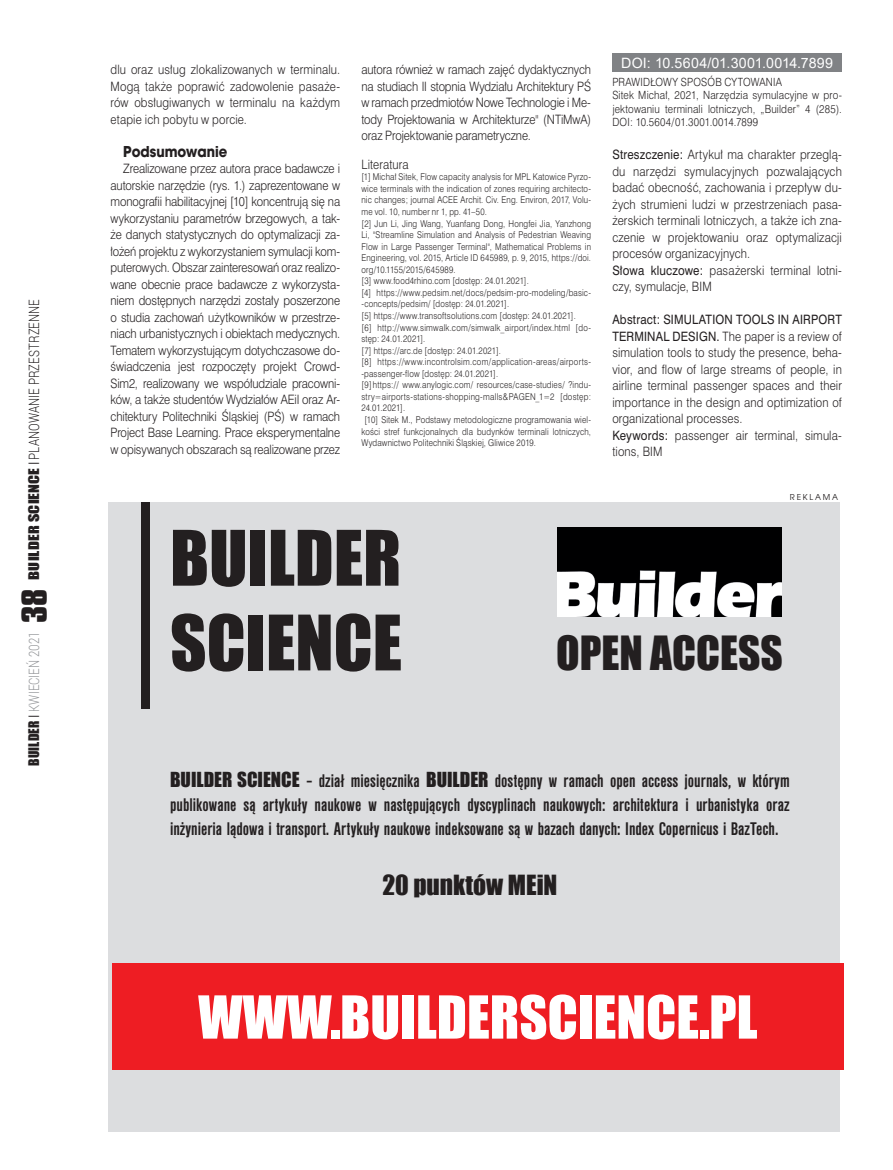
<style>
.page{position:relative;width:893px;height:1170px;background:#fff}
.page>*{position:absolute;margin:0;border:0;box-sizing:border-box;transform-origin:0 0}
.t1{font:70.65px/84.8px "Impact";color:#231f20}
.t2{font:54.75px "Impact";color:#fff}
.t3{font:43.2px "Impact";color:#231f20}
.t4{font:25.5px "Impact";color:#231f20}
.t5{font:700 condensed 19.05px/23.9px "Nimbus San DEE";color:#231f20;text-align:justify}
.srodtytul{font:700 16.5px "Avant Gar Got Itc TEE";color:#231f20;scale:.9 1}
.t6{font:300 14.25px "Roboto";letter-spacing:.005em;color:#231f20;scale:.8 1}
.Fot_podpis{font:14.25px "Arial";letter-spacing:.015em;color:#fff}
.t7{font:300 14.25px "Roboto";color:#939598;scale:.8 1}
.tekst_swiss{font:12px/16.5px "Swis 721 Lt PL";letter-spacing:-.01em;color:#231f20;text-align:justify;scale:.89 1}
.ABSTRAKT_POLSKI{font:12px/16.5px "Swis 721 Lt PL";letter-spacing:.01em;color:#231f20;text-align:justify;scale:.89 1}
.ABSTRAKT_ANGIELSKI{font:12px/16.5px "Swis 721 Lt PL";letter-spacing:.01em;color:#231f20;text-align:justify;scale:.89 1}
.LIITERATURA{font:12px "Swis 721 Lt PL";letter-spacing:.01em;color:#231f20;scale:.89 1}
.PRAWIDLOWY_SPOSOB_CY{font:10.5px/13.5px "Swis 721 Lt PL";letter-spacing:.02em;color:#231f20;text-align:justify;scale:.89 1}
.REKLAMA{font:9px "Avant Gar Got Itc TEE";letter-spacing:.2em;color:#231f20}
.LITERATURA_WYLICZENI{font:8.7px/11.6px "Swis 721 Lt PL";letter-spacing:.025em;color:#231f20;text-align:justify;scale:.86 1}
.s1{font-family:"Impact";font-weight:400;font-size:13.5px}
.s2{font-family:"Swis 721 Lt PL";font-weight:400;font-size:13.5px}
.s3{font-family:"Impact";font-weight:400;font-size:13.5px;color:#231f20}
.s4{font-family:"Swis 721 Lt PL";font-weight:400;font-size:13.5px;color:#231f20}
.s5{font-family:"Compacta PL";font-weight:700;font-size:30px;color:#231f20}
.s6{font-family:"Swis 721 PL"}
.s7{font-family:"Impact";font-weight:400;font-stretch:normal}
</style>
<div class="page">
<div style="left:612px;top:53px;width:230px;height:19px;background:#808285"></div>
<div style="left:108px;top:502px;width:732px;height:629px;background:#dcdddf"></div>
<div style="left:141px;top:502px;width:9px;height:206px;background:#231f20"></div>
<img style="left:557px;top:527px;width:224px;height:89px">
<div style="left:112px;top:963px;width:731px;height:107px;background:#ee1d23"></div>
<p class="t6" style="left:24px;top:579px;width:352px;rotate:-90deg"><span class="s1">BUILDER SCIENCE</span> <span class="s2">I</span> PLANOWANIE PRZESTRZENNE</p>
<p class="t7" style="left:24px;top:765px;width:223px;rotate:-90deg"><span class="s3">BUILDER</span> <span class="s4">I</span> KWIECIEŃ 2021 <span class="s5">38</span></p>
<p class="tekst_swiss" style="left:111px;top:61px;width:259px">dlu oraz usług zlokalizowanych w terminalu.<br>Mogą także poprawić zadowolenie pasaże&shy;rów obsługiwanych w terminalu na każdym etapie ich pobytu w porcie.</p>
<p class="srodtytul" style="left:123px;top:141px;width:117px">Podsumowanie</p>
<p class="tekst_swiss" style="left:111px;top:160px;width:259px;text-indent:13px">Zrealizowane przez autora prace badawcze i autorskie narzędzie (rys. 1.) zaprezentowane w monografii habilitacyjnej [10] koncentrują się na wykorzystaniu parametrów brzegowych, a tak&shy;że danych statystycznych do optymalizacji za&shy;łożeń projektu z wykorzystaniem symulacji kom&shy;puterowych. Obszar zainteresowań oraz realizo&shy;wane obecnie prace badawcze z wykorzysta&shy;niem dostępnych narzędzi zostały poszerzone o studia zachowań użytkowników w przestrze&shy;niach urbanistycznych i obiektach medycznych.<br>Tematem wykorzystującym dotychczasowe do&shy;świadczenia jest rozpoczęty projekt Crowd-Sim2, realizowany we współudziale pracowni&shy;ków, a także studentów Wydziałów AEiI oraz Ar&shy;chitektury Politechniki Śląskiej (PŚ) w ramach Project Base Learning. Prace eksperymentalne w opisywanych obszarach są realizowane przez</p>
<p class="tekst_swiss" style="left:361px;top:61px;width:259px">autora również w ramach zajęć dydaktycznych na studiach II stopnia Wydziału Architektury PŚ w ramach przedmiotów Nowe Technologie i Me&shy;tody Projektowania w Architekturze" (NTiMwA) oraz Projektowanie parametryczne.</p>
<p class="LIITERATURA" style="left:361px;top:156px;width:55px">Literatura</p>
<p class="LITERATURA_WYLICZENI" style="left:361px;top:171px;width:268px">[1] Michał Sitek, Flow capacity analysis for MPL Katowice Pyrzo&shy;wice terminals with the indication of zones requiring architecto&shy;nic changes; journal ACEE Archit. Civ. Eng. Environ, 2017, Volu&shy;me vol. 10, number nr 1, pp. 41–50.</p>
<p class="LITERATURA_WYLICZENI" style="left:361px;top:217px;width:269px">[2] Jun Li, Jing Wang, Yuanfang Dong, Hongfei Jia, Yanzhong Li, "Streamline Simulation and Analysis of Pedestrian Weaving Flow in Large Passenger Terminal", Mathematical Problems in Engineering, vol. 2015, Article ID 645989, p. 9, 2015, https://doi. org/10.1155/2015/645989.</p>
<p class="LITERATURA_WYLICZENI" style="left:361px;top:275px;width:196px">[3] www.food4rhino.com [dostęp: 24.01.2021].</p>
<p class="LITERATURA_WYLICZENI" style="left:361px;top:287px;width:268px">[4] https://www.pedsim.net/docs/pedsim-pro-modeling/basic--concepts/pedsim/ [dostęp: 24.01.2021].</p>
<p class="LITERATURA_WYLICZENI" style="left:361px;top:310px;width:251px">[5] https://www.transoftsolutions.com [dostęp: 24.01.2021].</p>
<p class="LITERATURA_WYLICZENI" style="left:361px;top:321px;width:268px">[6] http://www.simwalk.com/simwalk_airport/index.html [do&shy;stęp: 24.01.2021].</p>
<p class="LITERATURA_WYLICZENI" style="left:361px;top:344px;width:164px">[7] https://arc.de [dostęp: 24.01.2021].</p>
<p class="LITERATURA_WYLICZENI" style="left:361px;top:356px;width:268px">[8] https://www.incontrolsim.com/application-areas/airports--passenger-flow [dostęp: 24.01.2021].</p>
<p class="LITERATURA_WYLICZENI" style="left:361px;top:379px;width:268px">[9] https:// www.anylogic.com/ resources/case-studies/ ?indu&shy;stry=airports-stations-shopping-malls&amp;PAGEN_1=2 [dostęp:<br>24.01.2021].</p>
<p class="LITERATURA_WYLICZENI" style="left:361px;top:414px;width:268px;text-indent:3px">[10] Sitek M., Podstawy metodologiczne programowania wiel&shy;kości stref funkcjonalnych dla budynków terminali lotniczych, Wydawnictwo Politechniki Śląskiej, Gliwice 2019.</p>
<p class="Fot_podpis" style="left:621px;top:53px;width:213px">DOI: 10.5604/01.3001.0014.7899</p>
<p class="PRAWIDLOWY_SPOSOB_CY" style="left:612px;top:75px;width:192px">PRAWIDŁOWY SPOSÓB CYTOWANIA</p>
<p class="PRAWIDLOWY_SPOSOB_CY" style="left:612px;top:88px;width:259px">Sitek Michał, 2021, Narzędzia symulacyjne w pro&shy;jektowaniu terminali lotniczych, „Builder” 4 (285).<br>DOI: 10.5604/01.3001.0014.7899</p>
<p class="ABSTRAKT_POLSKI" style="left:612px;top:146px;width:259px"><span class="s6">Streszczenie:</span> Artykuł ma charakter przeglą&shy;du narzędzi symulacyjnych pozwalających badać obecność, zachowania i przepływ du&shy;żych strumieni ludzi w przestrzeniach pasa&shy;żerskich terminali lotniczych, a także ich zna&shy;czenie w projektowaniu oraz optymalizacji procesów organizacyjnych.</p>
<p class="ABSTRAKT_POLSKI" style="left:612px;top:262px;width:259px"><span class="s6">Słowa kluczowe:</span> pasażerski terminal lotni&shy;czy, symulacje, BIM</p>
<p class="ABSTRAKT_ANGIELSKI" style="left:612px;top:311px;width:259px"><span class="s6">Abstract: SIMULATION TOOLS IN AIRPORT TERMINAL DESIGN.</span> The paper is a review of simulation tools to study the presence, beha&shy;vior, and flow of large streams of people, in airline terminal passenger spaces and their importance in the design and optimization of organizational processes.</p>
<p class="ABSTRAKT_ANGIELSKI" style="left:612px;top:427px;width:259px"><span class="s6">Keywords:</span> passenger air terminal, simula&shy;tions, BIM</p>
<p class="REKLAMA" style="left:790px;top:492px;width:50px">REKLAMA</p>
<p class="t1" style="left:170px;top:513px;width:233px">BUILDER<br>SCIENCE</p>
<p class="t3" style="left:556px;top:620px;width:228px">OPEN ACCESS</p>
<p class="t5" style="left:170px;top:769px;width:621px"><span class="s7">BUILDER SCIENCE</span> – dział miesięcznika <span class="s7">BUILDER</span> dostępny w ramach open access journals, w którym publikowane są artykuły naukowe w następujących dyscyplinach naukowych: architektura i urbanistyka oraz inżynieria lądowa i transport. Artykuły naukowe indeksowane są w bazach danych: Index Copernicus i BazTech.</p>
<p class="t4" style="left:382px;top:865px;width:177px">20 punktów MEiN</p>
<p class="t2" style="left:198px;top:974px;width:561px">WWW.BUILDERSCIENCE.PL</p>
</div>
